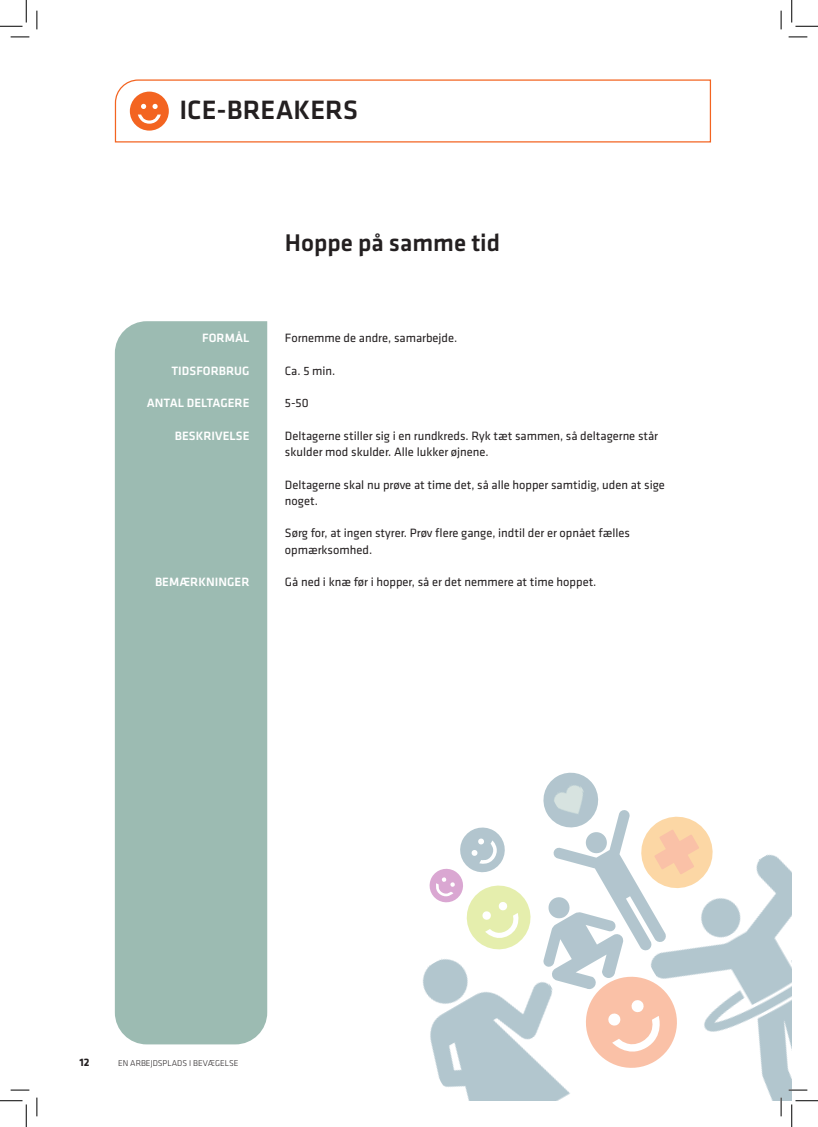
<style>
.page{position:relative;width:818px;height:1127px;background:#fff}
.page>*{position:absolute;margin:0;border:0;box-sizing:border-box;transform-origin:0 0}
.Overskrift_opslag_1__linie{font:500 27.5px "Klavika";color:#231f20}
.Underoverskrift{font:500 25px "Klavika";color:#231f20}
.BAR_Brød{font:12.5px/16.2px "Klavika";color:#231f20}
.t1{font:500 12.5px "Klavika";letter-spacing:.005em;color:#fff}
.t2{font:700 11.25px "Klavika";color:#231f20}
.t3{font:300 8.75px "Klavika";color:#231f20}
</style>
<div class="page">
<div style="left:115px;top:321px;width:152px;height:723px;background:#9cbbb2"></div>
<svg style="left:114px;top:79px;width:598px;height:64px"></svg>
<svg style="left:130px;top:92px;width:39px;height:39px"></svg>
<img style="left:718px;top:854px;width:74px;height:246px">
<svg style="left:429px;top:772px;width:289px;height:296px"></svg>
<img style="left:423px;top:917px;width:202px;height:183px">
<svg style="left:11px;top:36px;width:18px;height:2px"></svg>
<svg style="left:788px;top:36px;width:19px;height:2px"></svg>
<svg style="left:11px;top:1089px;width:18px;height:1px"></svg>
<svg style="left:788px;top:1088px;width:19px;height:2px"></svg>
<svg style="left:36px;top:11px;width:2px;height:18px"></svg>
<svg style="left:36px;top:1097px;width:2px;height:18px"></svg>
<svg style="left:780px;top:11px;width:2px;height:18px"></svg>
<svg style="left:780px;top:1097px;width:2px;height:18px"></svg>
<svg style="left:0;top:0;width:27px;height:27px"></svg>
<svg style="left:0;top:1100px;width:27px;height:26px"></svg>
<svg style="left:791px;top:0;width:27px;height:27px"></svg>
<svg style="left:791px;top:1100px;width:27px;height:26px"></svg>
<p class="Overskrift_opslag_1__linie" style="left:179px;top:91px;width:180px">ICE-BREAKERS</p>
<p class="t1" style="left:202px;top:329px;width:49px">FORMÅL</p>
<p class="t1" style="left:171px;top:362px;width:80px">TIDSFORBRUG</p>
<p class="t1" style="left:147px;top:394px;width:104px">ANTAL DELTAGERE</p>
<p class="t1" style="left:175px;top:427px;width:76px">BESKRIVELSE</p>
<p class="t1" style="left:155px;top:573px;width:96px">BEMÆRKNINGER</p>
<p class="Underoverskrift" style="left:285px;top:225px;width:217px">Hoppe på samme tid</p>
<p class="BAR_Brød" style="left:285px;top:329px;width:174px">Fornemme de andre, samarbejde.</p>
<p class="BAR_Brød" style="left:285px;top:362px;width:52px">Ca. 5 min.</p>
<p class="BAR_Brød" style="left:285px;top:394px;width:25px">5-50</p>
<p class="BAR_Brød" style="left:285px;top:427px;width:375px">Deltagerne stiller sig i en rundkreds. Ryk tæt sammen, så deltagerne står skulder mod skulder. Alle lukker øjnene.</p>
<p class="BAR_Brød" style="left:285px;top:475px;width:381px">Deltagerne skal nu prøve at time det, så alle hopper samtidig, uden at sige noget.</p>
<p class="BAR_Brød" style="left:285px;top:524px;width:347px">Sørg for, at ingen styrer. Prøv flere gange, indtil der er opnået fælles opmærksomhed.</p>
<p class="BAR_Brød" style="left:285px;top:573px;width:313px">Gå ned i knæ før i hopper, så er det nemmere at time hoppet.</p>
<p class="t2" style="left:79px;top:1053px;width:12px">12</p>
<p class="t3" style="left:118px;top:1057px;width:122px">EN ARBEJDSPLADS I BEVÆGELSE</p>
</div>
